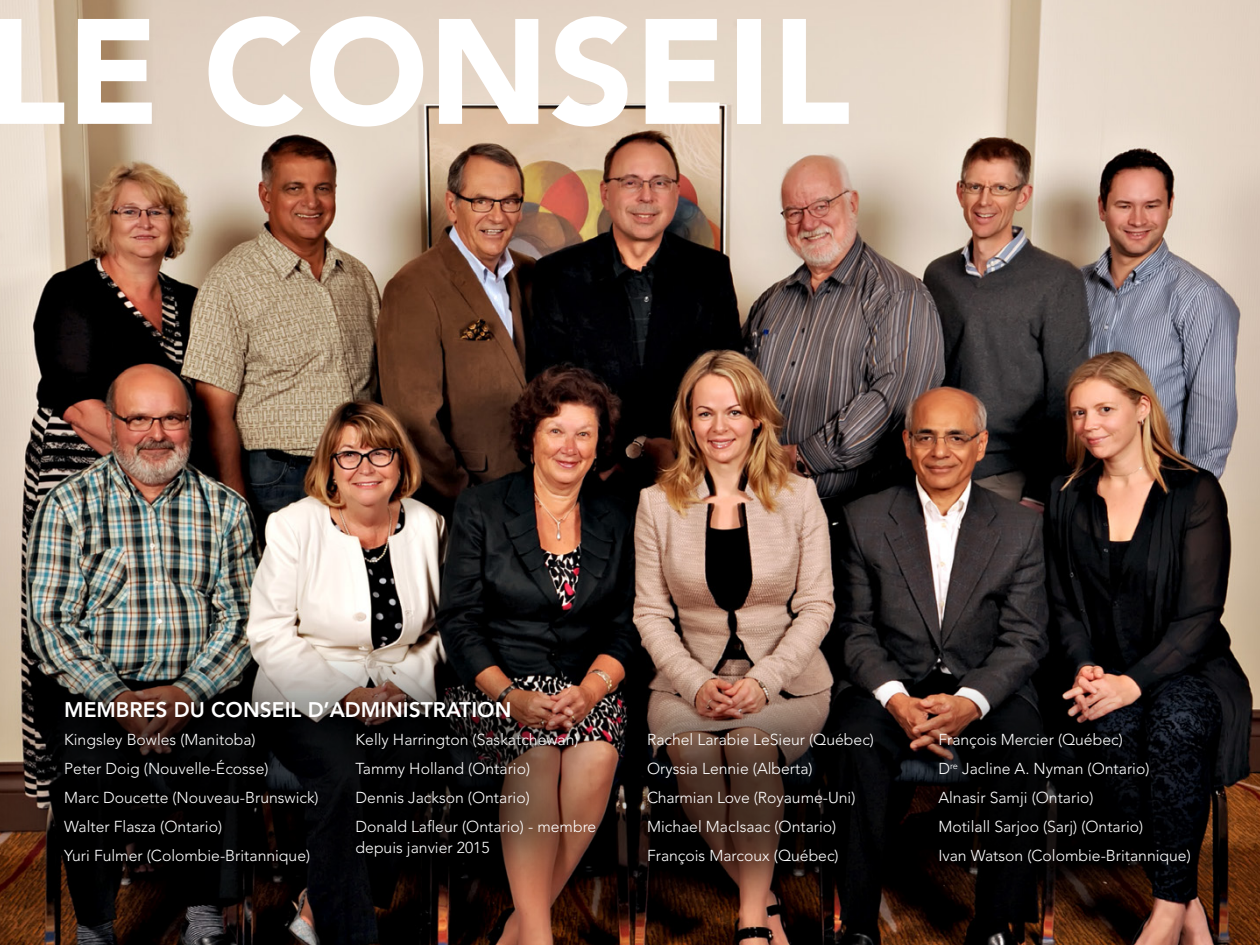
<style>
.page{position:relative;width:1260px;height:945px;background:#fff}
.page>*{position:absolute;margin:0;border:0;box-sizing:border-box;transform-origin:0 0}
.t1{font:900 148.22px "Avenir";color:#fff}
.t2{font:800 21px "Avenir";color:#fff}
.t3{font:300 15.75px/28.9px "Avenir";color:#fff}
</style>
<div class="page">
<img style="left:0;top:0;width:1260px;height:945px">
<img style="left:7px;top:641px;width:1239px;height:280px">
<h1 class="t1" style="left:-13px;top:-17px;width:866px">LE CONSEIL</h1>
<h2 class="t2" style="left:64px;top:697px;width:449px">MEMBRES DU CONSEIL D’ADMINISTRATION</h2>
<p class="t3" style="left:64px;top:726px;width:256px">Kingsley Bowles (Manitoba)<br>Peter Doig (Nouvelle-Écosse)<br>Marc Doucette (Nouveau-Brunswick)<br>Walter Flasza (Ontario)<br>Yuri Fulmer (Colombie-Britannique)</p>
<p class="t3" style="left:356px;top:725px;width:242px">Kelly Harrington (Saskatchewan)<br>Tammy Holland (Ontario)<br>Dennis Jackson (Ontario)<br>Donald Lafleur (Ontario) - membre</p>
<p class="t3" style="left:356px;top:833px;width:135px">depuis janvier 2015</p>
<p class="t3" style="left:647px;top:725px;width:229px">Rachel Larabie LeSieur (Québec)<br>Oryssia Lennie (Alberta)<br>Charmian Love (Royaume-Uni)<br>Michael MacIsaac (Ontario)<br>François Marcoux (Québec)</p>
<p class="t3" style="left:938px;top:725px;width:254px">François Mercier (Québec)<br>D<sup>re</sup> Jacline A. Nyman (Ontario)<br>Alnasir Samji (Ontario)<br>Motilall Sarjoo (Sarj) (Ontario)<br>Ivan Watson (Colombie-Britannique)</p>
</div>
